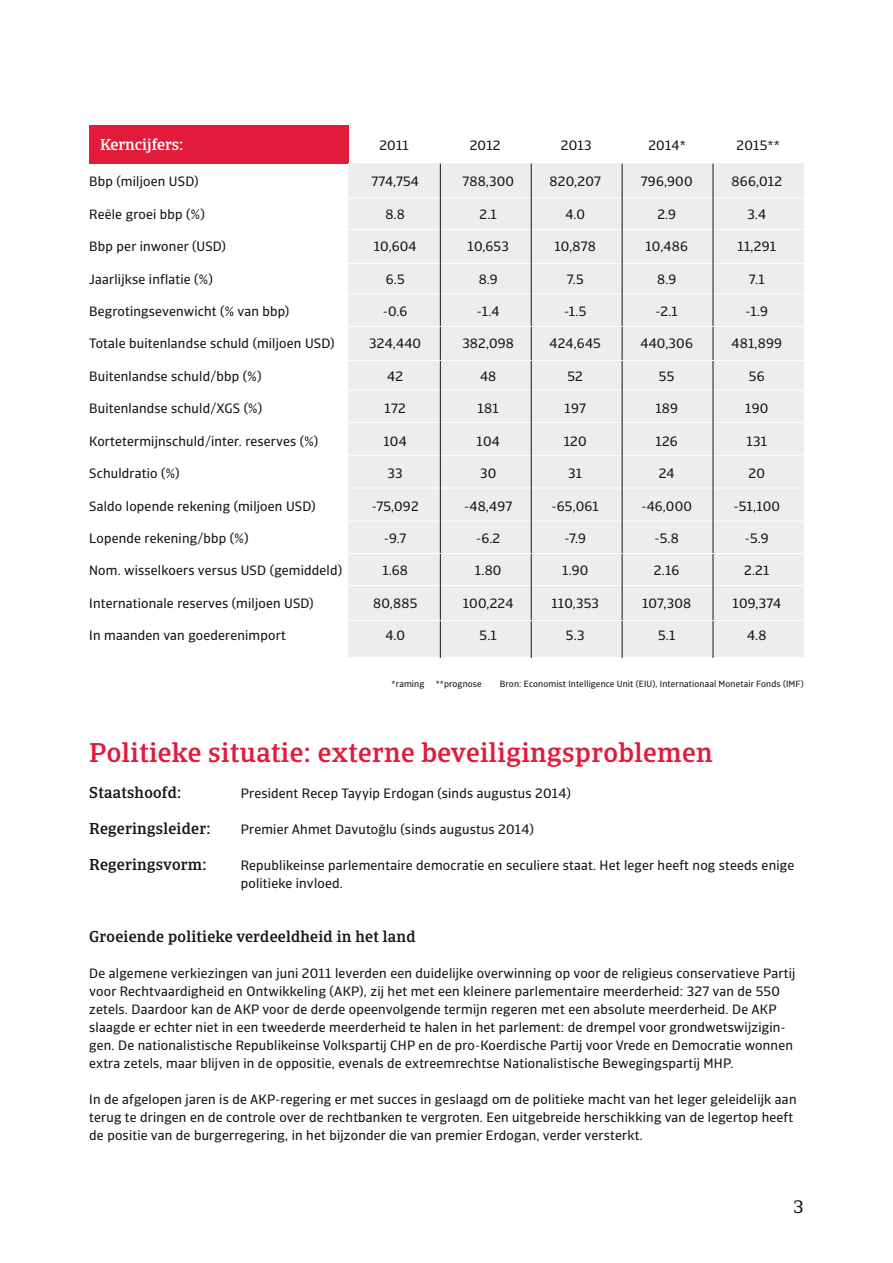
<style>
.page{position:relative;width:893px;height:1263px;background:#fff}
.page>*{position:absolute;margin:0;border:0;box-sizing:border-box;transform-origin:0 0}
.t1{font:500 27px "Catalana";letter-spacing:.015em;color:#e21a3b}
.t2{font:18px "Catalana";color:#151616}
.t3{font:500 15.75px "Catalana";letter-spacing:.015em;color:#151616}
.t4{font:500 15.75px "Catalana";color:#fff}
.t5{font:13.5px/18px "Catalana Sans";letter-spacing:.015em;color:#151616}
.t6{font:9px "Catalana Sans";letter-spacing:.015em;color:#151616}
</style>
<div class="page">
<div style="left:89px;top:125px;width:260px;height:38px;background:#e21a3b"></div>
<div style="left:349px;top:163px;width:455px;height:494px;background:#eceded"></div>
<hr style="left:312px;top:198px;width:492px;height:1px;background:#fff">
<hr style="left:312px;top:229px;width:492px;height:1px;background:#fff">
<hr style="left:312px;top:263px;width:492px;height:1px;background:#fff">
<hr style="left:312px;top:294px;width:492px;height:1px;background:#fff">
<hr style="left:312px;top:390px;width:492px;height:1px;background:#fff">
<hr style="left:312px;top:422px;width:492px;height:1px;background:#fff">
<hr style="left:312px;top:455px;width:492px;height:1px;background:#fff">
<hr style="left:312px;top:488px;width:492px;height:1px;background:#fff">
<hr style="left:312px;top:521px;width:492px;height:1px;background:#fff">
<hr style="left:312px;top:585px;width:492px;height:1px;background:#fff">
<hr style="left:440px;top:164px;width:1px;height:494px;background:#151616">
<hr style="left:531px;top:164px;width:1px;height:494px;background:#151616">
<hr style="left:622px;top:164px;width:1px;height:494px;background:#151616">
<hr style="left:713px;top:164px;width:1px;height:494px;background:#151616">
<hr style="left:312px;top:620px;width:492px;height:1px;background:#fff">
<hr style="left:312px;top:326px;width:492px;height:1px;background:#fff">
<hr style="left:312px;top:360px;width:492px;height:1px;background:#fff">
<hr style="left:312px;top:553px;width:492px;height:1px;background:#fff">
<p class="t4" style="left:100px;top:135px;width:85px">Kerncijfers:</p>
<p class="t5" style="left:379px;top:136px;width:31px">2011</p>
<p class="t5" style="left:470px;top:136px;width:32px">2012</p>
<p class="t5" style="left:561px;top:136px;width:32px">2013</p>
<p class="t5" style="left:648px;top:136px;width:39px">2014*</p>
<p class="t5" style="left:736px;top:136px;width:45px">2015**</p>
<p class="t5" style="left:89px;top:173px;width:111px">Bbp (miljoen USD)</p>
<p class="t5" style="left:371px;top:173px;width:49px">774,754</p>
<p class="t5" style="left:462px;top:173px;width:53px">788,300</p>
<p class="t5" style="left:550px;top:173px;width:53px">820,207</p>
<p class="t5" style="left:641px;top:173px;width:53px">796,900</p>
<p class="t5" style="left:732px;top:173px;width:52px">866,012</p>
<p class="t5" style="left:89px;top:205px;width:117px">Reële groei bbp (%)</p>
<p class="t5" style="left:385px;top:205px;width:21px">8.8</p>
<p class="t5" style="left:479px;top:205px;width:19px">2.1</p>
<p class="t5" style="left:565px;top:205px;width:21px">4.0</p>
<p class="t5" style="left:657px;top:205px;width:20px">2.9</p>
<p class="t5" style="left:747px;top:205px;width:20px">3.4</p>
<p class="t5" style="left:89px;top:238px;width:138px">Bbp per inwoner (USD)</p>
<p class="t5" style="left:374px;top:238px;width:44px">10,604</p>
<p class="t5" style="left:468px;top:238px;width:43px">10,653</p>
<p class="t5" style="left:554px;top:238px;width:43px">10,878</p>
<p class="t5" style="left:645px;top:238px;width:44px">10,486</p>
<p class="t5" style="left:737px;top:238px;width:40px">11,291</p>
<p class="t5" style="left:89px;top:270px;width:125px">Jaarlijkse inflatie (%)</p>
<p class="t5" style="left:386px;top:270px;width:20px">6.5</p>
<p class="t5" style="left:479px;top:270px;width:21px">8.9</p>
<p class="t5" style="left:567px;top:270px;width:18px">7.5</p>
<p class="t5" style="left:657px;top:270px;width:21px">8.9</p>
<p class="t5" style="left:749px;top:270px;width:17px">7.1</p>
<p class="t5" style="left:89px;top:302px;width:202px">Begrotingsevenwicht (% van bbp)</p>
<p class="t5" style="left:383px;top:302px;width:26px">-0.6</p>
<p class="t5" style="left:477px;top:302px;width:24px">-1.4</p>
<p class="t5" style="left:564px;top:302px;width:24px">-1.5</p>
<p class="t5" style="left:655px;top:302px;width:24px">-2.1</p>
<p class="t5" style="left:746px;top:302px;width:24px">-1.9</p>
<p class="t5" style="left:89px;top:335px;width:247px">Totale buitenlandse schuld (miljoen USD)</p>
<p class="t5" style="left:369px;top:335px;width:54px">324,440</p>
<p class="t5" style="left:462px;top:335px;width:53px">382,098</p>
<p class="t5" style="left:549px;top:335px;width:53px">424,645</p>
<p class="t5" style="left:640px;top:335px;width:54px">440,306</p>
<p class="t5" style="left:731px;top:335px;width:52px">481,899</p>
<p class="t5" style="left:89px;top:367px;width:174px">Buitenlandse schuld/bbp (%)</p>
<p class="t5" style="left:387px;top:367px;width:17px">42</p>
<p class="t5" style="left:480px;top:367px;width:18px">48</p>
<p class="t5" style="left:567px;top:367px;width:17px">52</p>
<p class="t5" style="left:659px;top:367px;width:17px">55</p>
<p class="t5" style="left:749px;top:367px;width:17px">56</p>
<p class="t5" style="left:89px;top:400px;width:174px">Buitenlandse schuld/XGS (%)</p>
<p class="t5" style="left:385px;top:400px;width:23px">172</p>
<p class="t5" style="left:478px;top:400px;width:23px">181</p>
<p class="t5" style="left:564px;top:400px;width:23px">197</p>
<p class="t5" style="left:655px;top:400px;width:24px">189</p>
<p class="t5" style="left:745px;top:400px;width:25px">190</p>
<p class="t5" style="left:89px;top:432px;width:231px">Kortetermijnschuld/inter. reserves (%)</p>
<p class="t5" style="left:384px;top:432px;width:25px">104</p>
<p class="t5" style="left:477px;top:432px;width:25px">104</p>
<p class="t5" style="left:564px;top:432px;width:25px">120</p>
<p class="t5" style="left:655px;top:432px;width:24px">126</p>
<p class="t5" style="left:746px;top:432px;width:22px">131</p>
<p class="t5" style="left:89px;top:464px;width:92px">Schuldratio (%)</p>
<p class="t5" style="left:388px;top:464px;width:17px">33</p>
<p class="t5" style="left:480px;top:464px;width:18px">30</p>
<p class="t5" style="left:568px;top:464px;width:15px">31</p>
<p class="t5" style="left:659px;top:464px;width:17px">24</p>
<p class="t5" style="left:749px;top:464px;width:18px">20</p>
<p class="t5" style="left:89px;top:497px;width:228px">Saldo lopende rekening (miljoen USD)</p>
<p class="t5" style="left:372px;top:497px;width:49px">-75,092</p>
<p class="t5" style="left:464px;top:497px;width:50px">-48,497</p>
<p class="t5" style="left:551px;top:497px;width:49px">-65,061</p>
<p class="t5" style="left:641px;top:497px;width:52px">-46,000</p>
<p class="t5" style="left:734px;top:497px;width:48px">-51,100</p>
<p class="t5" style="left:89px;top:529px;width:161px">Lopende rekening/bbp (%)</p>
<p class="t5" style="left:384px;top:529px;width:24px">-9.7</p>
<p class="t5" style="left:476px;top:529px;width:26px">-6.2</p>
<p class="t5" style="left:564px;top:529px;width:23px">-7.9</p>
<p class="t5" style="left:655px;top:529px;width:26px">-5.8</p>
<p class="t5" style="left:745px;top:529px;width:25px">-5.9</p>
<p class="t5" style="left:89px;top:562px;width:254px">Nom. wisselkoers versus USD (gemiddeld)</p>
<p class="t5" style="left:382px;top:562px;width:27px">1.68</p>
<p class="t5" style="left:475px;top:562px;width:28px">1.80</p>
<p class="t5" style="left:562px;top:562px;width:28px">1.90</p>
<p class="t5" style="left:654px;top:562px;width:27px">2.16</p>
<p class="t5" style="left:744px;top:562px;width:27px">2.21</p>
<p class="t5" style="left:89px;top:594px;width:226px">Internationale reserves (miljoen USD)</p>
<p class="t5" style="left:373px;top:594px;width:46px">80,885</p>
<p class="t5" style="left:463px;top:594px;width:52px">100,224</p>
<p class="t5" style="left:551px;top:594px;width:49px">110,353</p>
<p class="t5" style="left:642px;top:594px;width:50px">107,308</p>
<p class="t5" style="left:733px;top:594px;width:50px">109,374</p>
<p class="t5" style="left:89px;top:626px;width:198px">In maanden van goederenimport</p>
<p class="t5" style="left:385px;top:626px;width:21px">4.0</p>
<p class="t5" style="left:479px;top:626px;width:19px">5.1</p>
<p class="t5" style="left:566px;top:626px;width:20px">5.3</p>
<p class="t5" style="left:658px;top:626px;width:19px">5.1</p>
<p class="t5" style="left:747px;top:626px;width:21px">4.8</p>
<p class="t6" style="left:392px;top:679px;width:34px">*raming</p>
<p class="t6" style="left:436px;top:679px;width:48px">**prognose</p>
<p class="t6" style="left:500px;top:679px;width:305px">Bron: Economist Intelligence Unit (EIU), Internationaal Monetair Fonds (IMF)</p>
<h1 class="t1" style="left:89px;top:736px;width:625px">Politieke situatie: externe beveiligingsproblemen</h1>
<p class="t3" style="left:89px;top:783px;width:93px">Staatshoofd:</p>
<p class="t5" style="left:241px;top:784px;width:331px">President Recep Tayyip Erdogan (sinds augustus 2014)</p>
<p class="t3" style="left:89px;top:819px;width:123px">Regeringsleider:</p>
<p class="t5" style="left:241px;top:820px;width:295px">Premier Ahmet Davutoğlu (sinds augustus 2014)</p>
<p class="t3" style="left:89px;top:855px;width:119px">Regeringsvorm:</p>
<p class="t5" style="left:241px;top:856px;width:555px">Republikeinse parlementaire democratie en seculiere staat. Het leger heeft nog steeds enige politieke invloed.</p>
<p class="t3" style="left:89px;top:927px;width:328px">Groeiende politieke verdeeldheid in het land</p>
<p class="t5" style="left:89px;top:964px;width:707px">De algemene verkiezingen van juni 2011 leverden een duidelijke overwinning op voor de religieus conservatieve Partij voor Rechtvaardigheid en Ontwikkeling (AKP), zij het met een kleinere parlementaire meerderheid: 327 van de 550 zetels. Daardoor kan de AKP voor de derde opeenvolgende termijn regeren met een absolute meerderheid. De AKP slaagde er echter niet in een tweederde meerderheid te halen in het parlement: de drempel voor grondwetswijzigin&shy;gen. De nationalistische Republikeinse Volkspartij CHP en de pro-Koerdische Partij voor Vrede en Democratie wonnen extra zetels, maar blijven in de oppositie, evenals de extreemrechtse Nationalistische Bewegingspartij MHP.</p>
<p class="t5" style="left:89px;top:1090px;width:709px">In de afgelopen jaren is de AKP-regering er met succes in geslaagd om de politieke macht van het leger geleidelijk aan terug te dringen en de controle over de rechtbanken te vergroten. Een uitgebreide herschikking van de legertop heeft de positie van de burgerregering, in het bijzonder die van premier Erdogan, verder versterkt.</p>
<h2 class="t2" style="left:794px;top:1196px;width:12px">3</h2>
</div>
